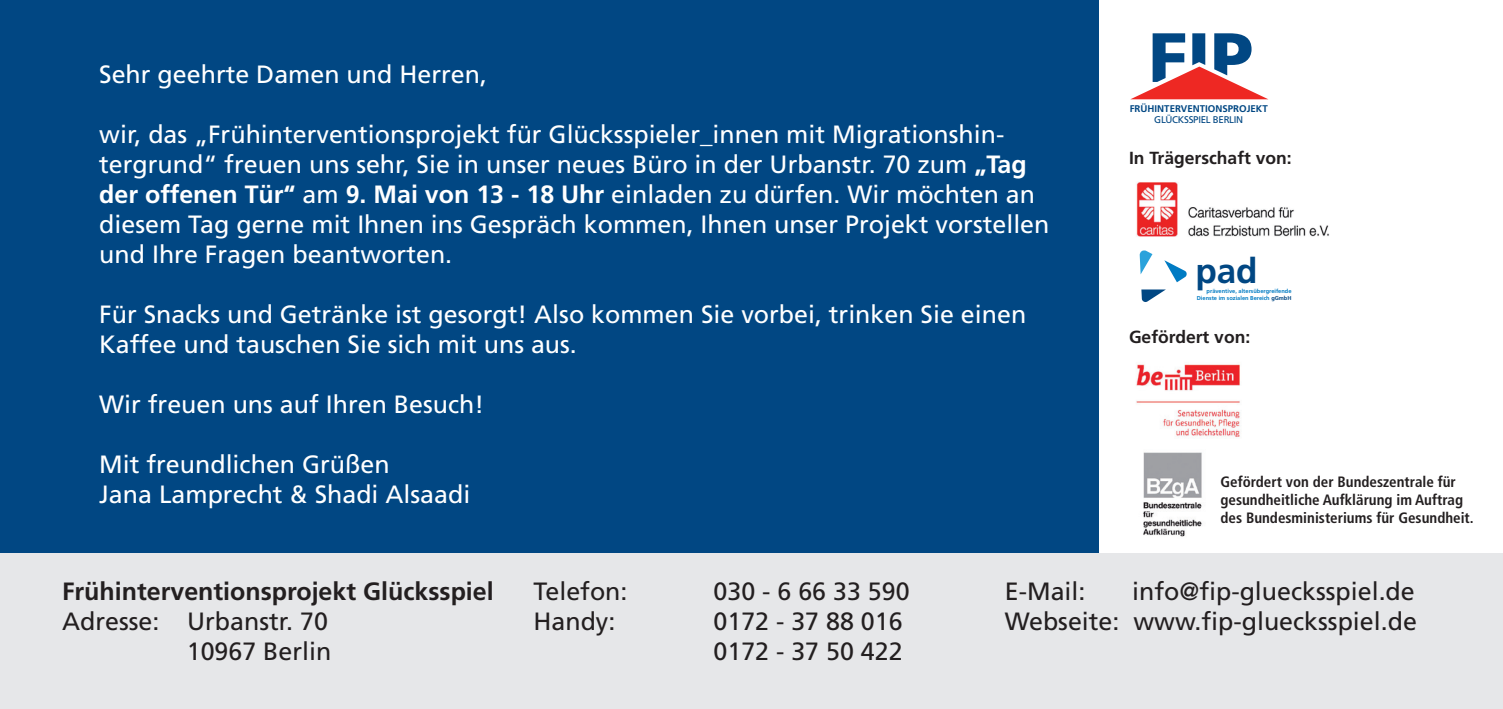
<style>
.page{position:relative;width:1503px;height:709px;background:#fff}
.page>*{position:absolute;margin:0;border:0;box-sizing:border-box;transform-origin:0 0}
.t1{font:700 35px "Frutiger";color:#014783}
.t2{font:25px/30px "Frutiger";color:#fff}
.t3{font:25px/30px "Frutiger";color:#231f20;text-align:right}
.t4{font:700 25px "Frutiger";color:#231f20}
.t5{font:700 17.5px "Frutiger";color:#231f20}
.t6{font:700 condensed 15px/18px "Frutiger";color:#231f20}
.t7{font:700 9.75px "Frutiger";color:#014783}
.t8{font:9.75px "Frutiger";letter-spacing:-.03em;color:#014783}
.t9{font:700 5.75px/7.2px "Frutiger";color:#007bc3;text-align:right}
.s1{font-weight:700}
.s2{color:#014783}
</style>
<div class="page">
<div style="left:0;top:0;width:1098px;height:553px;background:#014783"></div>
<div style="left:0;top:553px;width:1502px;height:156px;background:#e6e7e9"></div>
<img style="left:1136px;top:182px;width:193px;height:55px">
<img style="left:1136px;top:364px;width:105px;height:73px">
<img style="left:1143px;top:452px;width:59px;height:85px">
<svg style="left:1131px;top:33px;width:137px;height:66px"></svg>
<svg style="left:1139px;top:250px;width:13px;height:24px"></svg>
<svg style="left:1164px;top:260px;width:23px;height:22px"></svg>
<svg style="left:1141px;top:289px;width:24px;height:13px"></svg>
<p class="t2" style="left:99px;top:59px;width:389px">Sehr geehrte Damen und Herren,</p>
<p class="t2" style="left:99px;top:119px;width:951px">wir, das „Frühinterventionsprojekt für Glücksspieler_innen mit Migrationshin&shy;tergrund“ freuen uns sehr, Sie in unser neues Büro in der Urbanstr. 70 zum <span class="s1">„Tag der offenen Tür“</span> am <span class="s1">9. Mai von 13 - 18 Uhr</span> einladen zu dürfen. Wir möchten an diesem Tag gerne mit I hnen ins Gespräch kommen, I hnen unser Projekt vorstellen und I hre Fragen beantworten.</p>
<p class="t2" style="left:99px;top:299px;width:928px">Für Snacks und Getränke ist gesorgt! Also kommen Sie vorbei, trinken Sie einen<br>Kaffee und tauschen Sie sich mit uns aus.</p>
<p class="t2" style="left:99px;top:389px;width:386px">Wir freuen uns auf I hren Besuch!</p>
<p class="t2" style="left:99px;top:449px;width:372px">Mit freundlichen Grüßen<br>Jana Lamprecht &amp; Shadi Alsaadi</p>
<p class="t7" style="left:1129px;top:102px;width:140px">Frühinterventionsprojekt</p>
<p class="t8" style="left:1154px;top:114px;width:90px">Glücksspiel Berlin</p>
<p class="t5" style="left:1129px;top:147px;width:164px">In Trägerschaft von:</p>
<h1 class="t1" style="left:1195px;top:250px;width:64px">pad</h1>
<p class="t9" style="left:1196px;top:287px;width:96px">präventive, altersübergreifende<br>Dienste im sozialen Bereich <span class="s2">gGmbH</span></p>
<p class="t5" style="left:1129px;top:327px;width:123px">Gefördert von:</p>
<p class="t6" style="left:1220px;top:472px;width:255px">Gefördert von der Bundeszentrale für gesundheitliche Aufklärung im Auftrag des Bundesministeriums für Gesundheit.</p>
<p class="t4" style="left:62px;top:576px;width:433px">Frühinterventionsprojekt Glücksspiel</p>
<p class="t3" style="left:62px;top:606px;width:271px">Adresse: Urbanstr. 70<br>10967 Berlin</p>
<p class="t3" style="left:533px;top:576px;width:96px">Telefon:</p>
<p class="t3" style="left:713px;top:576px;width:197px">030 - 6 66 33 590</p>
<p class="t3" style="left:533px;top:606px;width:83px">Handy:</p>
<p class="t3" style="left:713px;top:606px;width:191px;text-align:left">0172 - 37 88 016<br>0172 - 37 50 422</p>
<p class="t3" style="left:1004px;top:576px;width:413px">info@fip-gluecksspiel.de<br>Webseite: www.fip-gluecksspiel.de</p>
<p class="t3" style="left:1004px;top:576px;width:82px">E-Mail:</p>
</div>
